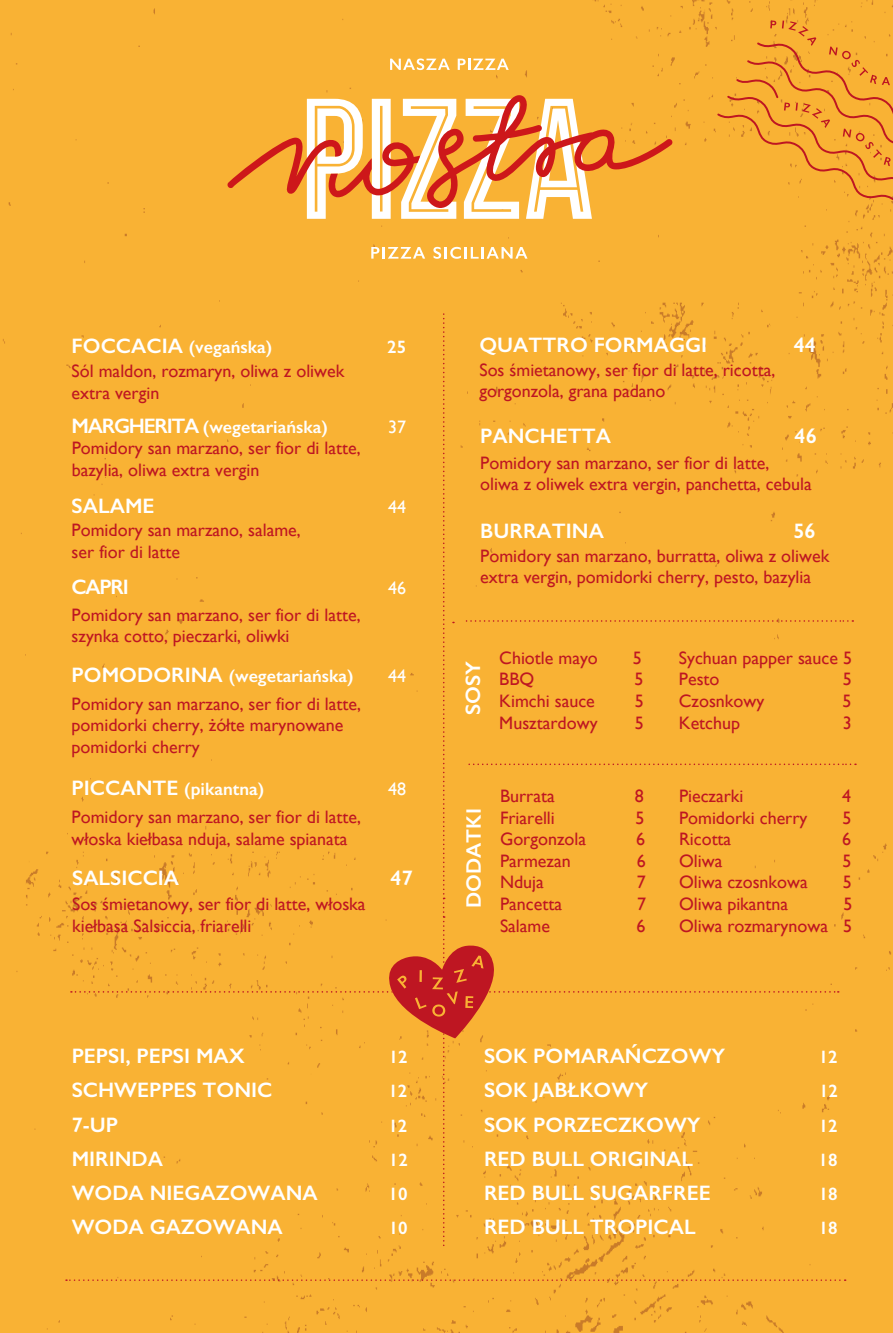
<style>
.page{position:relative;width:893px;height:1333px;background:#fff}
.page>*{position:absolute;margin:0;border:0;box-sizing:border-box;transform-origin:0 0}
.t1{font:600 21px "Gill Sans";color:#fff}
.t2{font:18px/21.6px "Gill Sans";color:#be1622}
.t3{font:600 18px "Gill Sans";color:#fff}
.t4{font:18px "Gill Sans";color:#fff}
.s1{font-size:21px}
</style>
<div class="page">
<div style="left:1px;top:0;width:892px;height:1332px;background:#f9b234"></div>
<svg style="left:390px;top:58px;width:60px;height:12px"></svg>
<svg style="left:458px;top:59px;width:51px;height:11px"></svg>
<svg style="left:371px;top:247px;width:54px;height:12px"></svg>
<svg style="left:433px;top:247px;width:94px;height:12px"></svg>
<svg style="left:227px;top:95px;width:446px;height:124px"></svg>
<svg style="left:717px;top:20px;width:176px;height:203px;background:#f4a832"></svg>
<svg style="left:66px;top:1279px;width:780px;height:2px;background:#ed9430"></svg>
<div style="left:71px;top:313px;width:785px;height:933px;background:#f9b234"></div>
<p class="t3" style="left:72px;top:336px;width:202px"><span class="s1">FOCCACIA</span> (vegańska)</p>
<p class="t3" style="left:387px;top:336px;width:21px">25</p>
<p class="t2" style="left:72px;top:360px;width:274px">Sól maldon, rozmaryn, oliwa z oliwek extra vergin</p>
<p class="t3" style="left:72px;top:416px;width:258px"><span class="s1">MARGHERITA</span> (wegetariańska)</p>
<p class="t4" style="left:388px;top:416px;width:19px">37</p>
<p class="t2" style="left:72px;top:437px;width:290px">Pomidory san marzano, ser fior di latte, bazylia, oliwa extra vergin</p>
<p class="t1" style="left:72px;top:493px;width:84px">SALAME</p>
<p class="t4" style="left:388px;top:496px;width:19px">44</p>
<p class="t2" style="left:72px;top:519px;width:231px">Pomidory san marzano, salame, ser fior di latte</p>
<p class="t1" style="left:72px;top:574px;width:59px">CAPRI</p>
<p class="t4" style="left:388px;top:577px;width:19px">46</p>
<p class="t2" style="left:72px;top:603px;width:290px">Pomidory san marzano, ser fior di latte, szynka cotto, pieczarki, oliwki</p>
<p class="t3" style="left:72px;top:665px;width:283px"><span class="s1">POMODORINA</span> (wegetariańska)</p>
<p class="t4" style="left:388px;top:665px;width:19px">44</p>
<p class="t2" style="left:72px;top:692px;width:291px">Pomidory san marzano, ser fior di latte, pomidorki cherry, żółte marynowane pomidorki cherry</p>
<p class="t3" style="left:72px;top:778px;width:194px"><span class="s1">PICCANTE</span> (pikantna)</p>
<p class="t4" style="left:388px;top:778px;width:19px">48</p>
<p class="t2" style="left:72px;top:806px;width:291px">Pomidory san marzano, ser fior di latte, włoska kiełbasa nduja, salame spianata</p>
<p class="t1" style="left:72px;top:865px;width:109px">SALSICCIA</p>
<p class="t1" style="left:391px;top:865px;width:24px">47</p>
<p class="t2" style="left:72px;top:893px;width:295px">Sos śmietanowy, ser fior di latte, włoska kiełbasa Salsiccia, friarelli</p>
<p class="t1" style="left:72px;top:1043px;width:175px">PEPSI, PEPSI MAX</p>
<p class="t3" style="left:389px;top:1046px;width:21px">12</p>
<p class="t1" style="left:72px;top:1077px;width:202px">SCHWEPPES TONIC</p>
<p class="t3" style="left:388px;top:1080px;width:21px">12</p>
<p class="t1" style="left:72px;top:1111px;width:48px">7-UP</p>
<p class="t3" style="left:388px;top:1114px;width:21px">12</p>
<p class="t1" style="left:72px;top:1146px;width:93px">MIRINDA</p>
<p class="t3" style="left:389px;top:1148px;width:21px">12</p>
<p class="t1" style="left:72px;top:1180px;width:248px">WODA NIEGAZOWANA</p>
<p class="t3" style="left:389px;top:1183px;width:21px">10</p>
<p class="t1" style="left:72px;top:1214px;width:213px">WODA GAZOWANA</p>
<p class="t3" style="left:389px;top:1217px;width:21px">10</p>
<p class="t1" style="left:479px;top:332px;width:229px">QUATTRO FORMAGGI</p>
<p class="t1" style="left:794px;top:332px;width:24px">44</p>
<p class="t2" style="left:479px;top:359px;width:297px">Sos śmietanowy, ser fior di latte, ricotta, gorgonzola, grana padano</p>
<p class="t1" style="left:480px;top:423px;width:132px">PANCHETTA</p>
<p class="t1" style="left:795px;top:423px;width:24px">46</p>
<p class="t2" style="left:480px;top:452px;width:333px">Pomidory san marzano, ser fior di latte, oliwa z oliwek extra vergin, panchetta, cebula</p>
<p class="t1" style="left:480px;top:518px;width:125px">BURRATINA</p>
<p class="t1" style="left:793px;top:518px;width:24px">56</p>
<p class="t2" style="left:480px;top:544px;width:350px">Pomidory san marzano, burratta, oliwa z oliwek extra vergin, pomidorki cherry, pesto, bazylia</p>
<p class="t1" style="left:460px;top:715px;width:56px;rotate:-90deg">SOSY</p>
<p class="t2" style="left:499px;top:647px;width:100px">Chiotle mayo</p>
<p class="t2" style="left:633px;top:647px;width:10px">5</p>
<p class="t2" style="left:499px;top:668px;width:37px">BBQ</p>
<p class="t2" style="left:634px;top:668px;width:10px">5</p>
<p class="t2" style="left:499px;top:690px;width:97px">Kimchi sauce</p>
<p class="t2" style="left:635px;top:690px;width:10px">5</p>
<p class="t2" style="left:499px;top:711px;width:100px">Musztardowy</p>
<p class="t2" style="left:635px;top:711px;width:10px">5</p>
<p class="t1" style="left:461px;top:908px;width:101px;rotate:-90deg">DODATKI</p>
<p class="t2" style="left:500px;top:785px;width:56px">Burrata</p>
<p class="t2" style="left:635px;top:785px;width:10px">8</p>
<p class="t2" style="left:500px;top:806px;width:56px">Friarelli</p>
<p class="t2" style="left:636px;top:806px;width:10px">5</p>
<p class="t2" style="left:500px;top:828px;width:88px">Gorgonzola</p>
<p class="t2" style="left:636px;top:828px;width:10px">6</p>
<p class="t2" style="left:500px;top:850px;width:72px">Parmezan</p>
<p class="t2" style="left:637px;top:850px;width:10px">6</p>
<p class="t2" style="left:500px;top:871px;width:45px">Nduja</p>
<p class="t2" style="left:637px;top:871px;width:10px">7</p>
<p class="t2" style="left:500px;top:893px;width:64px">Pancetta</p>
<p class="t2" style="left:637px;top:893px;width:10px">7</p>
<p class="t2" style="left:500px;top:914px;width:52px">Salame</p>
<p class="t2" style="left:637px;top:914px;width:10px">6</p>
<p class="t2" style="left:679px;top:647px;width:175px">Sychuan papper sauce 5<br>Pesto</p>
<p class="t2" style="left:843px;top:668px;width:10px">5</p>
<p class="t2" style="left:679px;top:690px;width:87px">Czosnkowy</p>
<p class="t2" style="left:843px;top:690px;width:10px">5</p>
<p class="t2" style="left:679px;top:711px;width:63px">Ketchup</p>
<p class="t2" style="left:843px;top:711px;width:10px">3</p>
<p class="t2" style="left:679px;top:785px;width:66px">Pieczarki</p>
<p class="t2" style="left:842px;top:785px;width:10px">4</p>
<p class="t2" style="left:679px;top:806px;width:130px">Pomidorki cherry</p>
<p class="t2" style="left:842px;top:806px;width:10px">5</p>
<p class="t2" style="left:679px;top:828px;width:54px">Ricotta</p>
<p class="t2" style="left:842px;top:828px;width:10px">6</p>
<p class="t2" style="left:679px;top:850px;width:45px">Oliwa</p>
<p class="t2" style="left:842px;top:850px;width:10px">5</p>
<p class="t2" style="left:679px;top:871px;width:130px">Oliwa czosnkowa</p>
<p class="t2" style="left:843px;top:871px;width:10px">5</p>
<p class="t2" style="left:679px;top:893px;width:111px">Oliwa pikantna</p>
<p class="t2" style="left:679px;top:893px;width:175px;text-align:right">5<br>Oliwa rozmarynowa 5</p>
<p class="t1" style="left:484px;top:1043px;width:243px">SOK POMARAŃCZOWY</p>
<p class="t3" style="left:819px;top:1046px;width:21px">12</p>
<p class="t1" style="left:484px;top:1077px;width:166px">SOK JABŁKOWY</p>
<p class="t3" style="left:819px;top:1080px;width:21px">12</p>
<p class="t1" style="left:484px;top:1111px;width:218px">SOK PORZECZKOWY</p>
<p class="t3" style="left:819px;top:1114px;width:21px">12</p>
<p class="t1" style="left:484px;top:1146px;width:210px">RED BULL ORIGINAL</p>
<p class="t3" style="left:819px;top:1148px;width:21px">18</p>
<p class="t1" style="left:484px;top:1180px;width:228px">RED BULL SUGARFREE</p>
<p class="t3" style="left:819px;top:1183px;width:21px">18</p>
<p class="t1" style="left:484px;top:1214px;width:213px">RED BULL TROPICAL</p>
<p class="t3" style="left:819px;top:1217px;width:21px">18</p>
</div>
